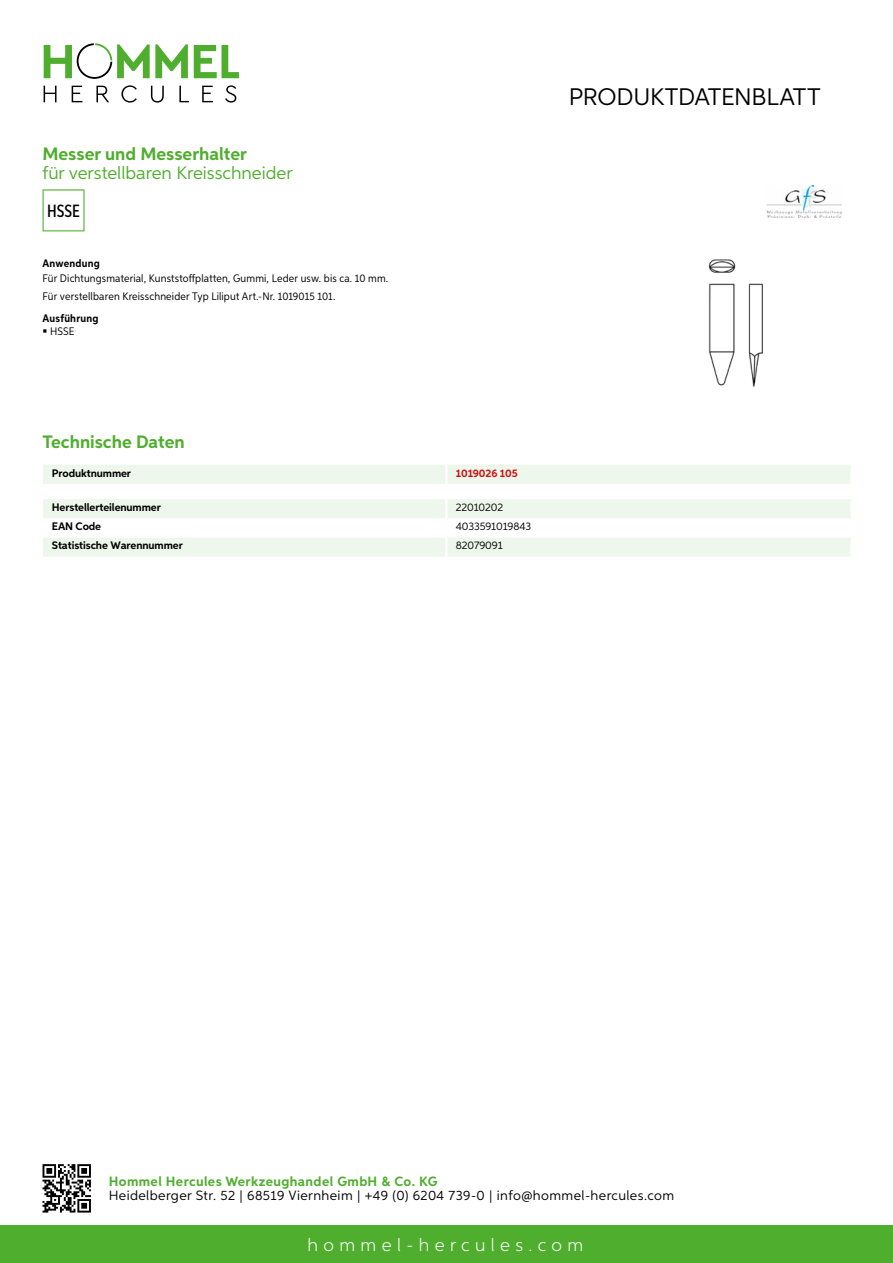
<style>
.page{position:relative;width:893px;height:1263px;background:#fff}
.page>*{position:absolute;margin:0;border:0;box-sizing:border-box;transform-origin:0 0}
.t1{font:24px "Aspira";letter-spacing:-.01em;color:#000}
.t2{font:700 18px "Aspira";color:#50ae2f}
.t3{font:18px "Aspira";color:#50ae2f}
.t4{font:300 18px "Aspira";letter-spacing:.3em;color:#fff}
.t5{font:500 17.85px "Aspira XX Nar";color:#000}
.t6{font:13.5px "Aspira";letter-spacing:.03em;color:#000}
.t7{font:700 13.5px "Aspira";letter-spacing:.03em;color:#50ae2f}
.t8{font:10.95px/17.5px "Aspira Nar";letter-spacing:.015em;color:#000}
.t9{font:700 10.95px "Aspira";letter-spacing:-.01em;color:#000}
.t10{font:10.95px "Aspira";letter-spacing:-.01em;color:#000}
.t11{font:700 10.95px "Aspira Nar";letter-spacing:.02em;color:#000}
.t12{font:700 10.95px "Aspira";letter-spacing:-.01em;color:#cd1013}
</style>
<div class="page">
<div style="left:0;top:1226px;width:893px;height:37px;background:#50ae2f"></div>
<svg style="left:43px;top:1164px;width:48px;height:48px"></svg>
<svg style="left:194px;top:45px;width:45px;height:33px"></svg>
<svg style="left:44px;top:43px;width:144px;height:36px"></svg>
<svg style="left:44px;top:86px;width:13px;height:16px"></svg>
<svg style="left:72px;top:86px;width:10px;height:16px"></svg>
<svg style="left:96px;top:86px;width:13px;height:16px"></svg>
<svg style="left:121px;top:85px;width:16px;height:18px"></svg>
<svg style="left:151px;top:86px;width:13px;height:17px"></svg>
<svg style="left:179px;top:86px;width:10px;height:16px"></svg>
<svg style="left:202px;top:86px;width:11px;height:16px"></svg>
<svg style="left:225px;top:85px;width:11px;height:18px"></svg>
<div style="left:43px;top:465px;width:807px;height:19px;background:#eef7eb"></div>
<hr style="left:445px;top:465px;width:3px;height:19px;background:#fff">
<svg style="left:43px;top:499px;width:807px;height:58px"></svg>
<hr style="left:445px;top:537px;width:3px;height:20px;background:#fff">
<svg style="left:43px;top:189px;width:42px;height:42px"></svg>
<img style="left:708px;top:259px;width:55px;height:128px">
<img style="left:766px;top:185px;width:76px;height:32px">
<h2 class="t2" style="left:43px;top:142px;width:206px">Messer und Messerhalter</h2>
<h2 class="t3" style="left:43px;top:162px;width:252px">für verstellbaren Kreisschneider</h2>
<h3 class="t5" style="left:47px;top:200px;width:34px">HSSE</h3>
<p class="t11" style="left:43px;top:257px;width:59px">Anwendung</p>
<p class="t8" style="left:43px;top:270px;width:347px">Für Dichtungsmaterial, Kunststoffplatten, Gummi, Leder usw. bis ca. 10 mm.<br>Für verstellbaren Kreisschneider Typ Liliput Art.-Nr. 1019015 101.</p>
<p class="t11" style="left:43px;top:312px;width:58px">Ausführung</p>
<p class="t8" style="left:50px;top:322px;width:26px">HSSE</p>
<h2 class="t2" style="left:43px;top:430px;width:144px">Technische Daten</h2>
<p class="t9" style="left:52px;top:466px;width:81px">Produktnummer</p>
<p class="t12" style="left:456px;top:466px;width:63px">1019026 105</p>
<p class="t9" style="left:52px;top:501px;width:111px">Herstellerteilenummer</p>
<p class="t10" style="left:456px;top:501px;width:49px">22010202</p>
<p class="t9" style="left:52px;top:520px;width:51px">EAN Code</p>
<p class="t10" style="left:456px;top:520px;width:77px">4033591019843</p>
<p class="t9" style="left:52px;top:539px;width:132px">Statistische Warennummer</p>
<p class="t10" style="left:456px;top:539px;width:48px">82079091</p>
<h1 class="t1" style="left:569px;top:82px;width:253px">Produktdatenblatt</h1>
<p class="t7" style="left:109px;top:1172px;width:330px">Hommel Hercules Werkzeughandel GmbH &amp; Co. KG</p>
<p class="t6" style="left:109px;top:1187px;width:567px">Heidelberger Str. 52 | 68519 Viernheim | +49 (0) 6204 739-0 | info@hommel-hercules.com</p>
<h2 class="t4" style="left:307px;top:1234px;width:277px">hommel-hercules.com</h2>
</div>
